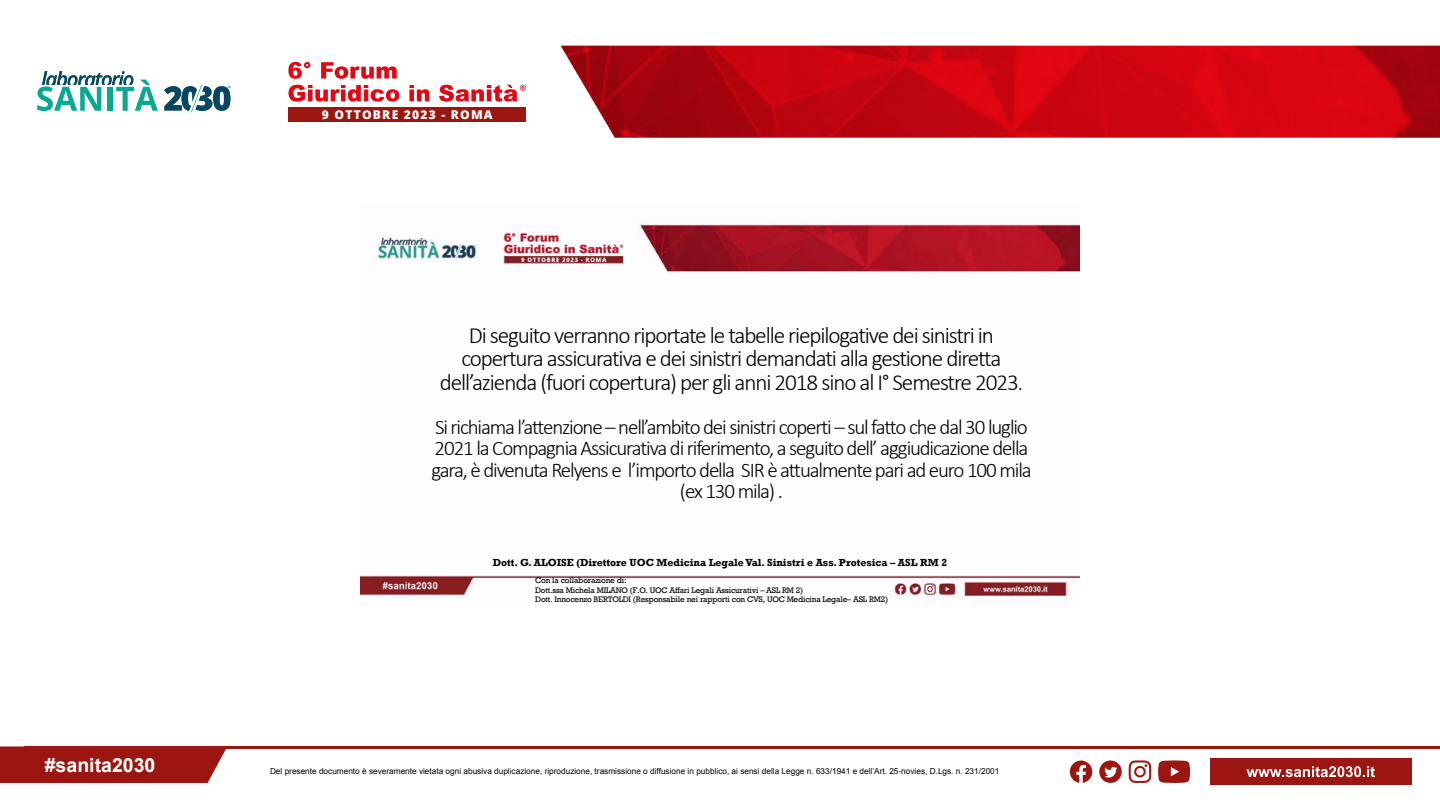
<style>
.page{position:relative;width:1440px;height:810px;background:#fff}
.page>*{position:absolute;margin:0;border:0;box-sizing:border-box;transform-origin:0 0}
.t1{font:300 23.25px/23.7px "Calibri";letter-spacing:-.05em;color:#000;text-align:center}
.t2{font:300 21px/21.5px "Calibri";letter-spacing:-.055em;color:#000;text-align:center}
.t3{font:700 19.5px "Arial";color:#fff}
.t4{font:800 12.08px "Open Sans";letter-spacing:.1em;color:#fff}
.t5{font:700 10.5px "Rockwell";color:#000}
.t6{font:8.25px "Arial";color:#000}
.t7{font:8.25px/9.4px "Rockwell";letter-spacing:-.025em;color:#000}
.s1{font-size:21px}
</style>
<div class="page">
<div style="left:0;top:746px;width:226px;height:37px;background:#9b1611"></div>
<div style="left:1210px;top:759px;width:201px;height:26px;background:#9b1611"></div>
<hr style="left:24px;top:746px;width:1416px;height:3px;background:#9b1611">
<svg style="left:1247px;top:766px;width:128px;height:11px"></svg>
<svg style="left:1129px;top:760px;width:22px;height:23px"></svg>
<svg style="left:1158px;top:760px;width:32px;height:23px"></svg>
<svg style="left:1070px;top:761px;width:22px;height:22px"></svg>
<svg style="left:1099px;top:760px;width:23px;height:23px"></svg>
<svg style="left:37px;top:71px;width:121px;height:40px"></svg>
<svg style="left:164px;top:84px;width:66px;height:29px"></svg>
<div style="left:288px;top:107px;width:238px;height:14px;background:#9b1611"></div>
<svg style="left:288px;top:62px;width:109px;height:17px"></svg>
<svg style="left:288px;top:85px;width:238px;height:17px"></svg>
<svg style="left:561px;top:46px;width:879px;height:92px;background:#c50d18"></svg>
<img style="left:360px;top:222px;width:720px;height:376px">
<p class="t4" style="left:322px;top:105px;width:172px">9 OTTOBRE 2023 - ROMA</p>
<p class="t1" style="left:440px;top:323px;width:585px">Di seguito verranno riportate le tabelle riepilogative dei sinistri in copertura assicurativa e dei sinistri demandati alla gestione diretta dell’azienda (fuori copertura) per gli anni 2018 sino al I° Semestre 2023<span class="s1">.</span></p>
<p class="t2" style="left:431px;top:416px;width:602px">Si richiama l’attenzione – nell’ambito dei sinistri coperti – sul fatto che dal 30 luglio 2021 la Compagnia Assicurativa di riferimento, a seguito dell’ aggiudicazione della gara, è divenuta Relyens e l’importo della SIR è attualmente pari ad euro 100 mila (ex 130 mila) .</p>
<p class="t5" style="left:493px;top:557px;width:456px">Dott. G. ALOISE (Direttore UOC Medicina Legale Val. Sinistri e Ass. Protesica – ASL RM 2</p>
<p class="t7" style="left:535px;top:576px;width:354px">Con la collaborazione di:<br>Dott.ssa Michela MILANO (F.O. UOC Affari Legali Assicurativi – ASL RM 2)<br>Dott. Innocenzo BERTOLDI (Responsabile nei rapporti con CVS, UOC Medicina Legale– ASL RM2)</p>
<p class="t3" style="left:45px;top:752px;width:112px">#sanita2030</p>
<p class="t6" style="left:270px;top:766px;width:731px">Del presente documento è severamente vietata ogni abusiva duplicazione, riproduzione, trasmissione o diffusione in pubblico, ai sensi della Legge n. 633/1941 e dell’Art. 25-novies, D.Lgs. n. 231/2001</p>
</div>
